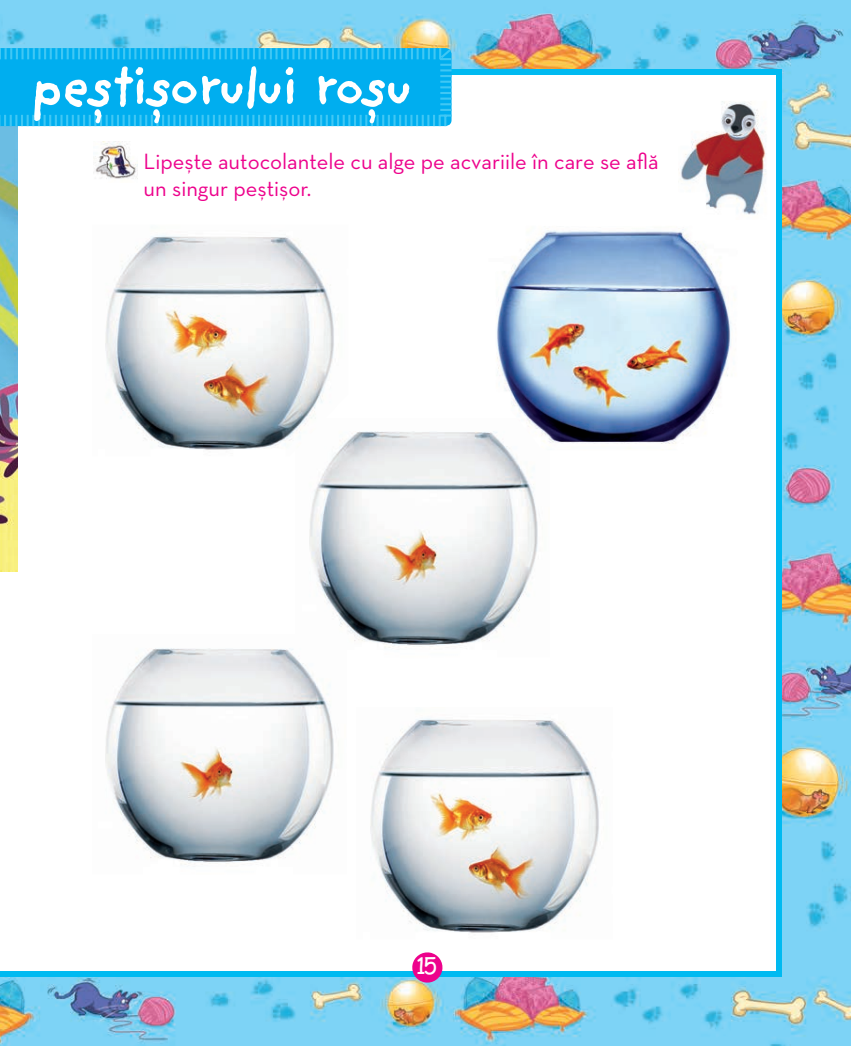
<style>
.page{position:relative;width:851px;height:1046px;background:#fff}
.page>*{position:absolute;margin:0;border:0;box-sizing:border-box;transform-origin:0 0}
.titlu_alb{font:56.25px "Proviyoupi";letter-spacing:-.08em;color:#fff}
.t1{font:22.5px/27px "Neutra Text";color:#ed028c}
.t2{font:22.5px "Comic Sans Pro";color:#fff}
</style>
<div class="page">
<img style="left:0;top:0;width:850px;height:1045px">
<div style="left:0;top:71px;width:780px;height:903px;background:#fff"></div>
<div style="left:776px;top:69px;width:5px;height:907px;background:#00baf1"></div>
<div style="left:0;top:69px;width:781px;height:5px;background:#00baf1"></div>
<div style="left:0;top:971px;width:776px;height:5px;background:#00baf1"></div>
<svg style="left:411px;top:952px;width:32px;height:31px"></svg>
<img style="left:0;top:128px;width:18px;height:443px">
<img style="left:678px;top:101px;width:88px;height:114px">
<svg style="left:0;top:46px;width:453px;height:82px"></svg>
<img style="left:93px;top:142px;width:44px;height:37px">
<img style="left:309px;top:431px;width:229px;height:217px">
<img style="left:105px;top:634px;width:241px;height:231px">
<img style="left:105px;top:235px;width:243px;height:221px">
<img style="left:370px;top:718px;width:229px;height:215px">
<img style="left:488px;top:230px;width:244px;height:220px">
<p class="titlu_alb" style="left:29px;top:53px;width:385px">peştişorului roşu</p>
<p class="t1" style="left:144px;top:147px;width:516px">Lipeşte autocolantele cu alge pe acvariile în care se află un singur peştişor.</p>
<p class="t2" style="left:416px;top:949px;width:23px">15</p>
</div>
